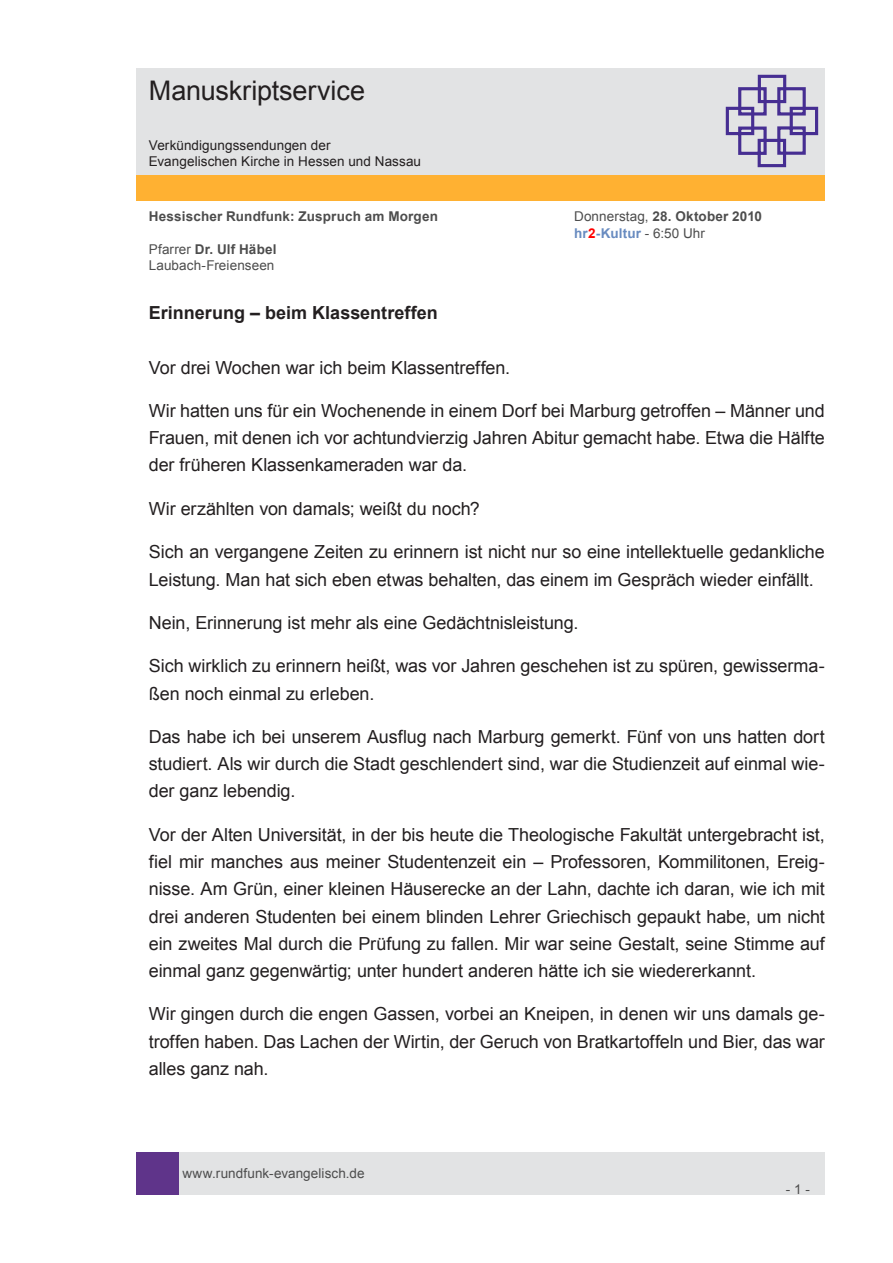
<style>
.page{position:relative;width:893px;height:1263px;background:#fff}
.page>*{position:absolute;margin:0;border:0;box-sizing:border-box;transform-origin:0 0}
.t1{font:27px "Arial";letter-spacing:-.005em;color:#231f20}
.t2{font:18px/27.2px "Arial";letter-spacing:-.005em;color:#231f20;text-align:justify}
.t3{font:700 18px "Arial";color:#231f20}
.t4{font:13.5px/16.2px "Arial";letter-spacing:.005em;color:#4d4d4d}
.t5{font:13.5px/16.2px "Arial";letter-spacing:.005em;color:#231f20}
.t6{font:700 13.5px "Arial";letter-spacing:.015em;color:#4d4d4d}
.s1{font-weight:700}
.s2{font-weight:700;color:#688bc0}
.s3{font-weight:700;color:#f00}
</style>
<div class="page">
<div style="left:179px;top:1152px;width:646px;height:43px;background:#e2e3e4"></div>
<div style="left:136px;top:1152px;width:43px;height:43px;background:#5f348a"></div>
<div style="left:136px;top:175px;width:689px;height:26px;background:#ffb132"></div>
<div style="left:136px;top:68px;width:689px;height:106px;background:#e2e3e4"></div>
<svg style="left:725px;top:74px;width:94px;height:94px"></svg>
<h1 class="t1" style="left:149px;top:73px;width:218px">Manuskriptservice</h1>
<p class="t5" style="left:149px;top:137px;width:274px">Verkündigungssendungen der<br>Evangelischen Kirche in Hessen und Nassau</p>
<p class="t6" style="left:149px;top:208px;width:291px">Hessischer Rundfunk: Zuspruch am Morgen</p>
<p class="t4" style="left:574px;top:209px;width:189px">Donnerstag, <span class="s1">28. Oktober 2010 </span><span class="s2">hr</span><span class="s3">2</span><span class="s2">-Kultur</span> - 6:50 Uhr</p>
<p class="t4" style="left:149px;top:241px;width:129px">Pfarrer <span class="s1">Dr. Ulf Häbel<br></span>Laubach-Freienseen</p>
<p class="t3" style="left:149px;top:301px;width:291px">Erinnerung – beim Klassentreffen</p>
<p class="t2" style="left:149px;top:354px;width:363px">Vor drei Wochen war ich beim Klassentreffen.</p>
<p class="t2" style="left:149px;top:397px;width:677px">Wir hatten uns für ein Wochenende in einem Dorf bei Marburg getroffen – Männer und Frauen, mit denen ich vor achtundvierzig Jahren Abitur gemacht habe. Etwa die Hälfte der früheren Klassenkameraden war da.</p>
<p class="t2" style="left:149px;top:495px;width:333px">Wir erzählten von damals; weißt du noch?</p>
<p class="t2" style="left:149px;top:539px;width:677px">Sich an vergangene Zeiten zu erinnern ist nicht nur so eine intellektuelle gedankliche<br>Leistung. Man hat sich eben etwas behalten, das einem im Gespräch wieder einfällt.</p>
<p class="t2" style="left:149px;top:609px;width:431px">Nein, Erinnerung ist mehr als eine Gedächtnisleistung.</p>
<p class="t2" style="left:149px;top:653px;width:678px">Sich wirklich zu erinnern heißt, was vor Jahren geschehen ist zu spüren, gewisserma&shy;ßen noch einmal zu erleben.</p>
<p class="t2" style="left:149px;top:723px;width:678px">Das habe ich bei unserem Ausflug nach Marburg gemerkt. Fünf von uns hatten dort studiert. Als wir durch die Stadt geschlendert sind, war die Studienzeit auf einmal wie&shy;der ganz lebendig.</p>
<p class="t2" style="left:149px;top:821px;width:678px">Vor der Alten Universität, in der bis heute die Theologische Fakultät untergebracht ist, fiel mir manches aus meiner Studentenzeit ein – Professoren, Kommilitonen, Ereig&shy;nisse. Am Grün, einer kleinen Häuserecke an der Lahn, dachte ich daran, wie ich mit drei anderen Studenten bei einem blinden Lehrer Griechisch gepaukt habe, um nicht ein zweites Mal durch die Prüfung zu fallen. Mir war seine Gestalt, seine Stimme auf einmal ganz gegenwärtig; unter hundert anderen hätte ich sie wiedererkannt.</p>
<p class="t2" style="left:149px;top:1001px;width:678px">Wir gingen durch die engen Gassen, vorbei an Kneipen, in denen wir uns damals ge&shy;troffen haben. Das Lachen der Wirtin, der Geruch von Bratkartoffeln und Bier, das war alles ganz nah.</p>
<p class="t4" style="left:182px;top:1165px;width:184px">www.rundfunk-evangelisch.de</p>
<p class="t4" style="left:786px;top:1181px;width:26px">- 1 -</p>
</div>
